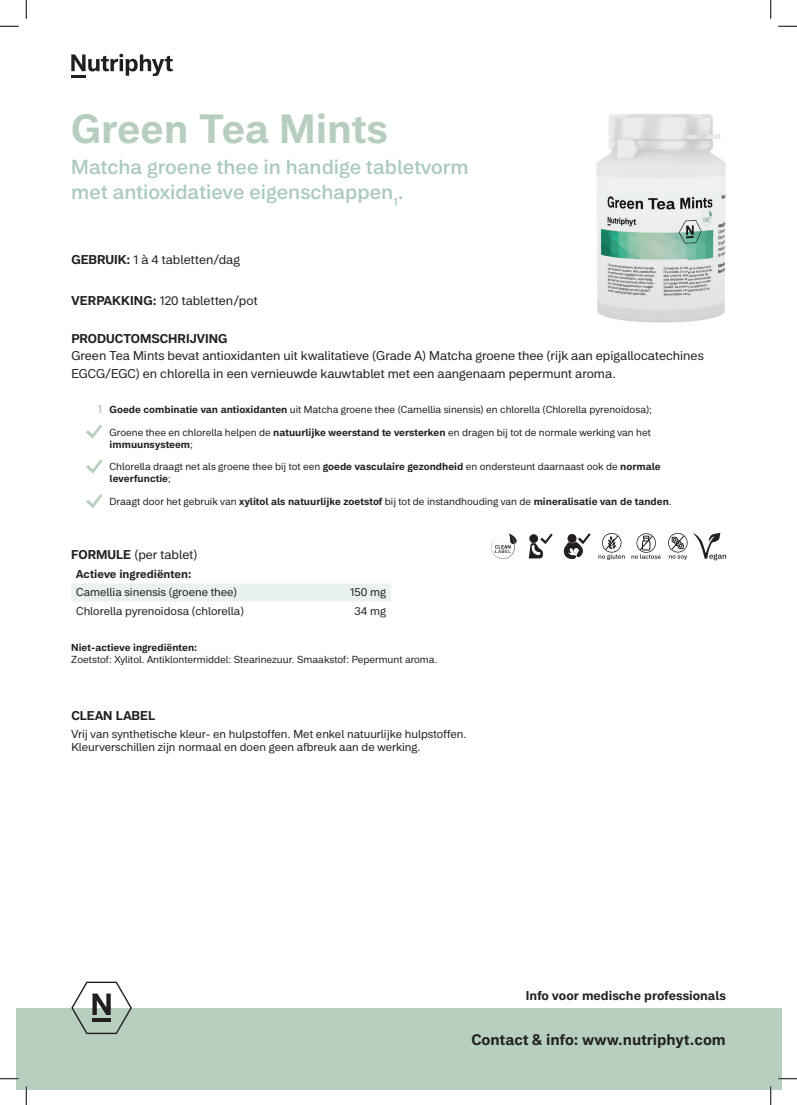
<style>
.page{position:relative;width:797px;height:1105px;background:#fff}
.page>*{position:absolute;margin:0;border:0;box-sizing:border-box;transform-origin:0 0}
.t1{font:700 40px "Peter";color:#b7cebe}
.t2{font:500 20px/25px "Peter";color:#aacaba}
.t3{font:700 15px "Peter";color:#231f20}
.t4{font:12.5px/17.5px "Peter";color:#231f20}
.t5{font:700 12.5px "Peter";color:#231f20}
.t6{font:500 11.62px "Peter";color:#aacaba}
.t7{font:11.25px/13.5px "Peter";color:#231f20}
.t8{font:700 11.25px "Peter";color:#231f20}
.t9{font:10px/12px "Peter";color:#231f20}
.t10{font:700 10px "Peter";color:#231f20}
.s1{font-weight:700}
.s2{font-weight:400}
</style>
<div class="page">
<svg style="left:693px;top:533px;width:33px;height:27px"></svg>
<svg style="left:668px;top:533px;width:19px;height:27px"></svg>
<svg style="left:631px;top:533px;width:29px;height:26px"></svg>
<svg style="left:598px;top:533px;width:27px;height:27px"></svg>
<svg style="left:528px;top:534px;width:24px;height:24px"></svg>
<svg style="left:563px;top:533px;width:27px;height:26px"></svg>
<svg style="left:491px;top:533px;width:26px;height:26px"></svg>
<div style="left:71px;top:583px;width:320px;height:18px;background:#eaf2ed"></div>
<img style="left:596px;top:114px;width:130px;height:209px">
<div style="left:16px;top:1008px;width:765px;height:81px;background:#b7cfbf"></div>
<svg style="left:71px;top:982px;width:61px;height:52px"></svg>
<svg style="left:71px;top:54px;width:102px;height:22px"></svg>
<hr style="left:71px;top:75px;width:15px;height:3px;background:#231f20">
<svg style="left:86px;top:424px;width:16px;height:15px"></svg>
<svg style="left:86px;top:459px;width:17px;height:15px"></svg>
<svg style="left:86px;top:494px;width:17px;height:14px"></svg>
<svg style="left:0;top:25px;width:19px;height:2px"></svg>
<svg style="left:778px;top:25px;width:19px;height:2px"></svg>
<svg style="left:0;top:1078px;width:19px;height:1px"></svg>
<svg style="left:778px;top:1078px;width:19px;height:1px"></svg>
<svg style="left:25px;top:0;width:2px;height:19px"></svg>
<svg style="left:25px;top:1086px;width:2px;height:19px"></svg>
<svg style="left:770px;top:0;width:1px;height:19px"></svg>
<svg style="left:770px;top:1086px;width:1px;height:19px"></svg>
<h1 class="t1" style="left:71px;top:102px;width:318px">Green Tea Mints</h1>
<h2 class="t2" style="left:71px;top:154px;width:399px">Matcha groene thee in handige tabletvorm met antioxidatieve eigenschappen<sub>1</sub>.</h2>
<p class="t4" style="left:71px;top:251px;width:170px"><span class="s1">GEBRUIK:</span> 1 à 4 tabletten/dag</p>
<p class="t4" style="left:71px;top:291px;width:188px"><span class="s1">VERPAKKING:</span> 120 tabletten/pot</p>
<p class="t5" style="left:71px;top:330px;width:157px">PRODUCTOMSCHRIJVING</p>
<p class="t4" style="left:71px;top:347px;width:633px">Green Tea Mints bevat antioxidanten uit kwalitatieve (Grade A) Matcha groene thee (rijk aan epigallocatechines<br>EGCG/EGC) en chlorella in een vernieuwde kauwtablet met een aangenaam pepermunt aroma.</p>
<p class="t6" style="left:97px;top:401px;width:6px">1</p>
<p class="t9" style="left:110px;top:404px;width:544px"><span class="s1">Goede combinatie van antioxidanten</span> uit Matcha groene thee (Camellia sinensis) en chlorella (Chlorella pyrenoidosa);</p>
<p class="t9" style="left:110px;top:426px;width:543px">Groene thee en chlorella helpen de <span class="s1">natuurlijke weerstand te versterken</span> en dragen bij tot de normale werking van het <span class="s1">immuunsysteem</span>;</p>
<p class="t9" style="left:110px;top:461px;width:552px">Chlorella draagt net als groene thee bij tot een <span class="s1">goede vasculaire gezondheid</span> en ondersteunt daarnaast ook de <span class="s1">normale leverfunctie</span>;</p>
<p class="t10" style="left:110px;top:495px;width:563px"><span class="s2">Draagt door het gebruik van</span> xylitol als natuurlijke zoetstof <span class="s2">bij tot de instandhouding van de</span> mineralisatie van de tanden<span class="s2">.</span></p>
<p class="t4" style="left:71px;top:545px;width:128px"><span class="s1">FORMULE</span> (per tablet)</p>
<p class="t8" style="left:76px;top:567px;width:117px">Actieve ingrediënten:</p>
<p class="t7" style="left:76px;top:585px;width:162px">Camellia sinensis (groene thee)</p>
<p class="t7" style="left:350px;top:585px;width:37px">150 mg</p>
<p class="t7" style="left:76px;top:604px;width:169px">Chlorella pyrenoidosa (chlorella)</p>
<p class="t7" style="left:354px;top:604px;width:33px">34 mg</p>
<p class="t10" style="left:71px;top:641px;width:128px">Niet-actieve ingrediënten:</p>
<p class="t9" style="left:71px;top:653px;width:368px">Zoetstof: Xylitol. Antiklontermiddel: Stearinezuur. Smaakstof: Pepermunt aroma.</p>
<p class="t5" style="left:71px;top:707px;width:85px">CLEAN LABEL</p>
<p class="t7" style="left:71px;top:727px;width:396px">Vrij van synthetische kleur- en hulpstoffen. Met enkel natuurlijke hulpstoffen.<br>Kleurverschillen zijn normaal en doen geen afbreuk aan de werking.</p>
<p class="t5" style="left:526px;top:987px;width:201px">Info voor medische professionals</p>
<h3 class="t3" style="left:471px;top:1029px;width:256px">Contact &amp; info: www.nutriphyt.com</h3>
</div>
